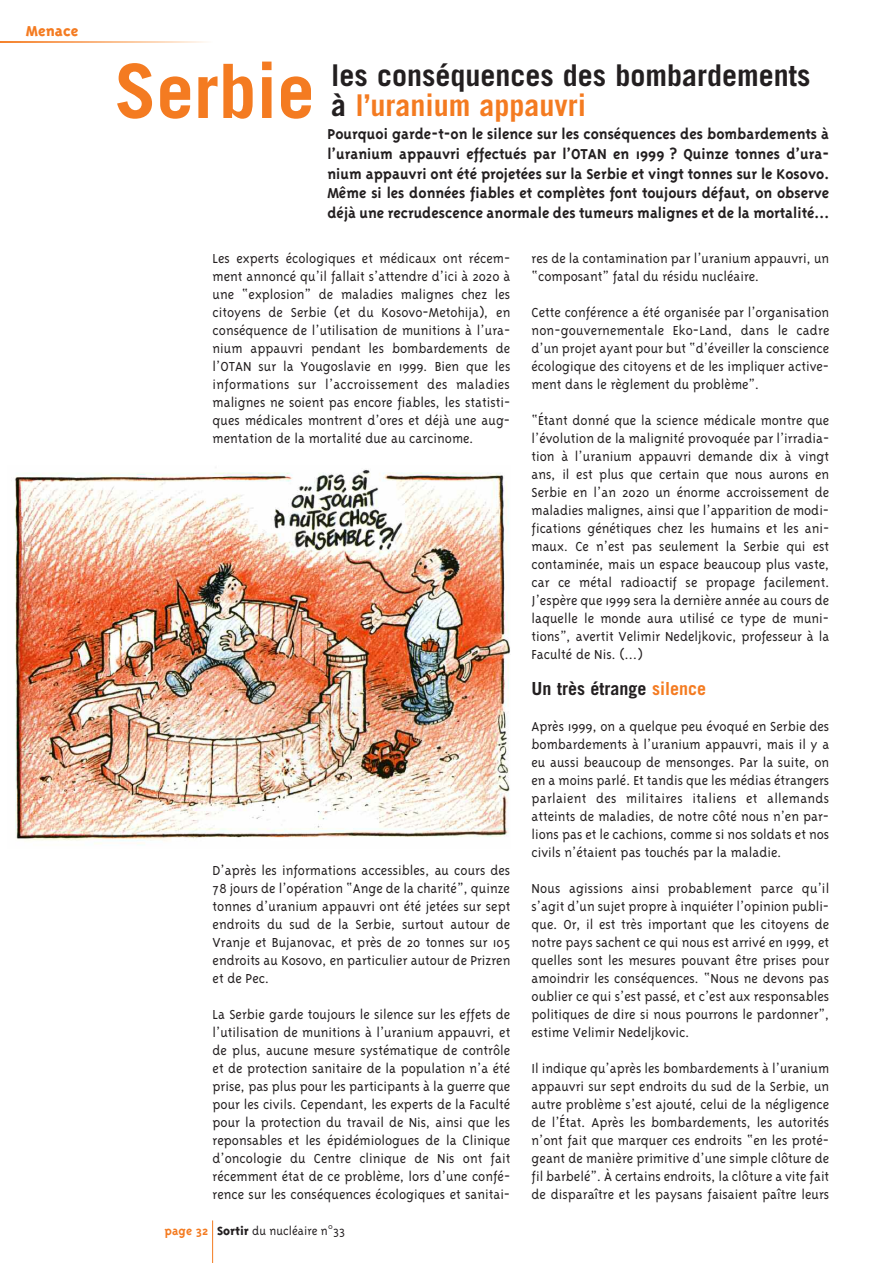
<style>
.page{position:relative;width:893px;height:1263px;background:#fff}
.page>*{position:absolute;margin:0;border:0;box-sizing:border-box;transform-origin:0 0}
.t1{font:700 75px "Trade Gothic";color:#f47b21}
.t2{font:700 30px/30px "Trade Gothic";color:#231f20}
.t3{font:700 18px "Trade Gothic";color:#231f20}
.t4{font:700 16.5px/19.8px "Triplex";color:#231f20;text-align:justify}
.t5{font:800 16.5px "Triplex";color:#f47b21}
.t6{font:300 15px/18px "Triplex";color:#231f20;text-align:justify}
.t7{font:300 13.5px "Triplex";color:#231f20}
.s1{color:#f47b21}
.s2{font-weight:700;color:#f47b21}
.s3{font-weight:800}
.s4{font-family:"Trade Gothic";font-weight:400}
</style>
<div class="page">
<hr style="left:212px;top:1220px;width:1px;height:43px;background:#f47b21">
<svg style="left:0;top:41px;width:206px;height:2px"></svg>
<img style="left:15px;top:469px;width:495px;height:375px">
<p class="t5" style="left:26px;top:21px;width:54px">Menace</p>
<h1 class="t1" style="left:115px;top:64px;width:202px">Serbie</h1>
<h2 class="t2" style="left:331px;top:63px;width:481px">les conséquences des bombardements à <span class="s1">l’uranium appauvri</span></h2>
<p class="t4" style="left:327px;top:123px;width:503px">Pourquoi garde-t-on le silence sur les conséquences des bombardements à l’uranium appauvri effectués par l’OTAN en 1999 ? Quinze tonnes d’ura&shy;nium appauvri ont été projetées sur la Serbie et vingt tonnes sur le Kosovo.<br>Même si les données fiables et complètes font toujours défaut, on observe déjà une recrudescence anormale des tumeurs malignes et de la mortalité...</p>
<p class="t6" style="left:213px;top:249px;width:299px">Les experts écologiques et médicaux ont récem&shy;ment annoncé qu’il fallait s’attendre d’ici à 2020 à une “explosion” de maladies malignes chez les citoyens de Serbie (et du Kosovo-Metohija), en conséquence de l’utilisation de munitions à l’ura&shy;nium appauvri pendant les bombardements de l’OTAN sur la Yougoslavie en 1999. Bien que les informations sur l’accroissement des maladies malignes ne soient pas encore fiables, les statisti&shy;ques médicales montrent d’ores et déjà une aug&shy;mentation de la mortalité due au carcinome.</p>
<p class="t6" style="left:213px;top:861px;width:299px">D’après les informations accessibles, au cours des 78 jours de l’opération “Ange de la charité”, quinze tonnes d’uranium appauvri ont été jetées sur sept endroits du sud de la Serbie, surtout autour de Vranje et Bujanovac, et près de 20 tonnes sur 105 endroits au Kosovo, en particulier autour de Prizren et de Pec.</p>
<p class="t6" style="left:213px;top:1005px;width:299px">La Serbie garde toujours le silence sur les effets de l’utilisation de munitions à l’uranium appauvri, et de plus, aucune mesure systématique de contrôle et de protection sanitaire de la population n’a été prise, pas plus pour les participants à la guerre que pour les civils. Cependant, les experts de la Faculté pour la protection du travail de Nis, ainsi que les reponsables et les épidémiologues de la Clinique d’oncologie du Centre clinique de Nis ont fait récemment état de ce problème, lors d’une confé&shy;rence sur les conséquences écologiques et sanitai-</p>
<p class="t7" style="left:165px;top:1223px;width:182px"><span class="s2">page 32</span> <span class="s3">Sortir</span> du nucléaire n<span class="s4">°</span>33</p>
<p class="t6" style="left:531px;top:249px;width:299px">res de la contamination par l’uranium appauvri, un “composant” fatal du résidu nucléaire.</p>
<p class="t6" style="left:531px;top:303px;width:299px">Cette conférence a été organisée par l’organisation non-gouvernementale Eko-Land, dans le cadre d’un projet ayant pour but “d’éveiller la conscience écologique des citoyens et de les impliquer active&shy;ment dans le règlement du problème”.</p>
<p class="t6" style="left:531px;top:411px;width:299px">“Étant donné que la science médicale montre que l’évolution de la malignité provoquée par l’irradia&shy;tion à l’uranium appauvri demande dix à vingt ans, il est plus que certain que nous aurons en Serbie en l’an 2020 un énorme accroissement de maladies malignes, ainsi que l’apparition de modi&shy;fications génétiques chez les humains et les ani&shy;maux. Ce n’est pas seulement la Serbie qui est contaminée, mais un espace beaucoup plus vaste, car ce métal radioactif se propage facilement.<br>J’espère que 1999 sera la dernière année au cours de laquelle le monde aura utilisé ce type de muni&shy;tions”, avertit Velimir Nedeljkovic, professeur à la Faculté de Nis. (…)</p>
<p class="t3" style="left:531px;top:682px;width:176px">Un très étrange <span class="s1">silence</span></p>
<p class="t6" style="left:531px;top:717px;width:299px">Après 1999, on a quelque peu évoqué en Serbie des bombardements à l’uranium appauvri, mais il y a eu aussi beaucoup de mensonges. Par la suite, on en a moins parlé. Et tandis que les médias étrangers parlaient des militaires italiens et allemands atteints de maladies, de notre côté nous n’en par&shy;lions pas et le cachions, comme si nos soldats et nos civils n’étaient pas touchés par la maladie.</p>
<p class="t6" style="left:531px;top:879px;width:299px">Nous agissions ainsi probablement parce qu’il s’agit d’un sujet propre à inquiéter l’opinion publi&shy;que. Or, il est très important que les citoyens de notre pays sachent ce qui nous est arrivé en 1999, et quelles sont les mesures pouvant être prises pour amoindrir les conséquences. “Nous ne devons pas oublier ce qui s’est passé, et c’est aux responsables politiques de dire si nous pourrons le pardonner”, estime Velimir Nedeljkovic.</p>
<p class="t6" style="left:531px;top:1059px;width:299px">Il indique qu’après les bombardements à l’uranium appauvri sur sept endroits du sud de la Serbie, un autre problème s’est ajouté, celui de la négligence de l’État. Après les bombardements, les autorités n’ont fait que marquer ces endroits “en les proté&shy;geant de manière primitive d’une simple clôture de fil barbelé”. À certains endroits, la clôture a vite fait de disparaître et les paysans faisaient paître leurs</p>
</div>
